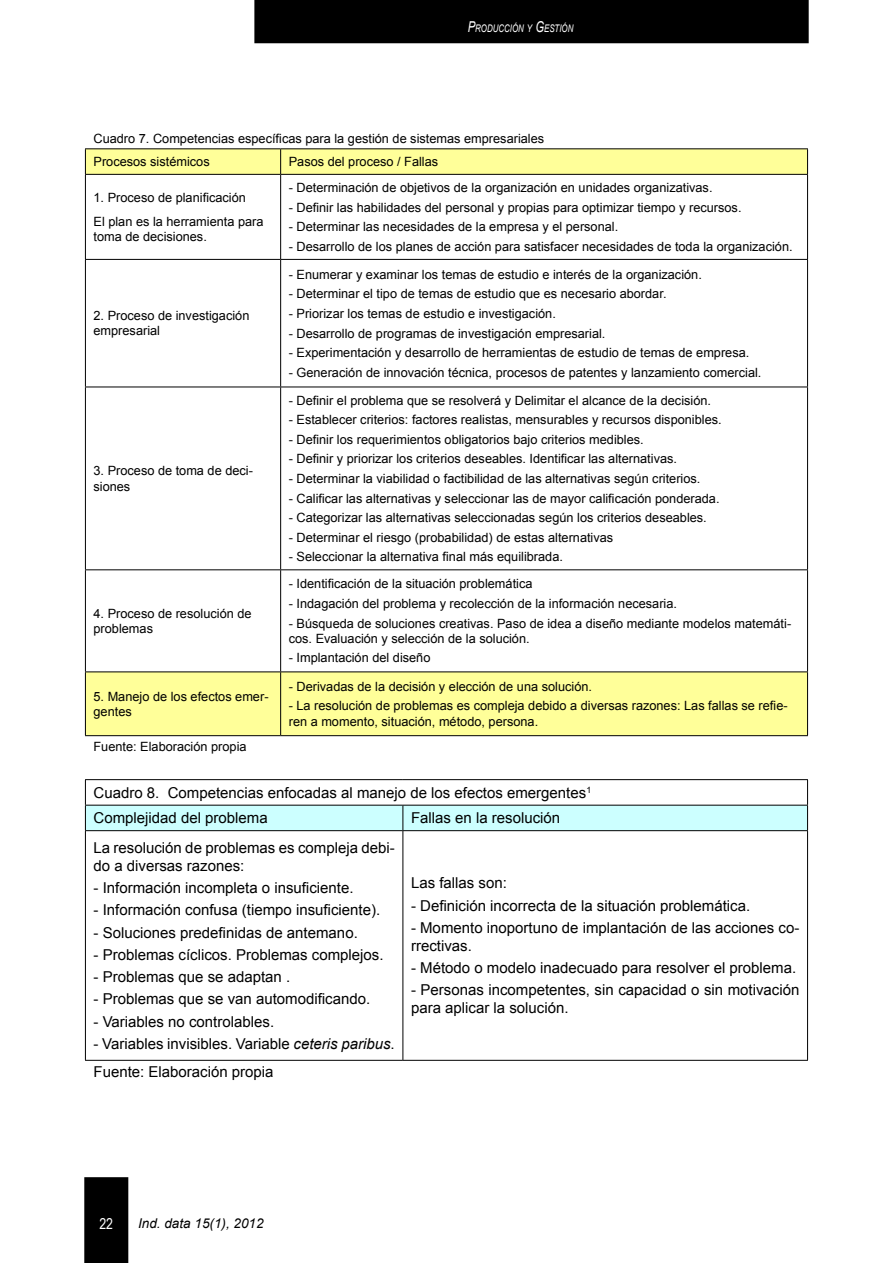
<style>
.page{position:relative;width:893px;height:1263px;background:#fff}
.page>*{position:absolute;margin:0;border:0;box-sizing:border-box;transform-origin:0 0}
.t1{font:15px/18px "Arial";color:#000}
.t2{font:15px "Arial Narrow";color:#fff}
.t3{font:italic 13.5px "Arial";color:#000}
.t4{font:12.75px/15.3px "Arial";color:#000}
.t5{font:italic 10.5px "Arial";color:#fff;scale:.75 1}
.s1{font-size:15px}
.s2{font-style:italic}
</style>
<div class="page">
<div style="left:84px;top:1177px;width:44px;height:86px;background:#000"></div>
<div style="left:254px;top:0;width:555px;height:43px;background:#000"></div>
<svg style="left:86px;top:149px;width:721px;height:586px"></svg>
<svg style="left:85px;top:149px;width:1px;height:25px"></svg>
<svg style="left:280px;top:149px;width:1px;height:25px"></svg>
<svg style="left:807px;top:149px;width:1px;height:25px"></svg>
<hr style="left:85px;top:174px;width:196px;height:1px;background:#000">
<hr style="left:85px;top:175px;width:1px;height:84px;background:#000">
<hr style="left:281px;top:174px;width:527px;height:1px;background:#000">
<hr style="left:280px;top:175px;width:1px;height:84px;background:#000">
<hr style="left:807px;top:175px;width:1px;height:84px;background:#000">
<hr style="left:85px;top:259px;width:196px;height:1px;background:#000">
<hr style="left:85px;top:260px;width:1px;height:127px;background:#000">
<hr style="left:281px;top:259px;width:527px;height:1px;background:#000">
<hr style="left:280px;top:260px;width:1px;height:127px;background:#000">
<hr style="left:807px;top:260px;width:1px;height:127px;background:#000">
<hr style="left:85px;top:387px;width:196px;height:1px;background:#000">
<hr style="left:85px;top:387px;width:1px;height:182px;background:#000">
<hr style="left:281px;top:387px;width:527px;height:1px;background:#000">
<hr style="left:280px;top:387px;width:1px;height:182px;background:#000">
<hr style="left:807px;top:387px;width:1px;height:182px;background:#000">
<hr style="left:85px;top:569px;width:196px;height:1px;background:#000">
<hr style="left:85px;top:570px;width:1px;height:101px;background:#000">
<hr style="left:281px;top:569px;width:527px;height:1px;background:#000">
<hr style="left:280px;top:570px;width:1px;height:101px;background:#000">
<hr style="left:807px;top:570px;width:1px;height:101px;background:#000">
<hr style="left:85px;top:672px;width:1px;height:63px;background:#000">
<hr style="left:280px;top:672px;width:1px;height:63px;background:#000">
<hr style="left:807px;top:672px;width:1px;height:63px;background:#000">
<hr style="left:85px;top:148px;width:196px;height:1px;background:#000">
<hr style="left:281px;top:148px;width:527px;height:1px;background:#000">
<hr style="left:85px;top:671px;width:196px;height:1px;background:#000">
<hr style="left:281px;top:671px;width:527px;height:1px;background:#000">
<hr style="left:85px;top:735px;width:196px;height:1px;background:#000">
<hr style="left:281px;top:735px;width:527px;height:1px;background:#000">
<hr style="left:85px;top:779px;width:318px;height:1px;background:#000">
<hr style="left:403px;top:779px;width:405px;height:1px;background:#000">
<svg style="left:85px;top:780px;width:723px;height:50px"></svg>
<hr style="left:85px;top:831px;width:1px;height:229px;background:#000">
<hr style="left:402px;top:831px;width:1px;height:229px;background:#000">
<hr style="left:807px;top:831px;width:1px;height:229px;background:#000">
<hr style="left:85px;top:830px;width:318px;height:1px;background:#000">
<hr style="left:403px;top:830px;width:405px;height:1px;background:#000">
<hr style="left:85px;top:1060px;width:318px;height:1px;background:#000">
<hr style="left:403px;top:1060px;width:405px;height:1px;background:#000">
<p class="t5" style="left:468px;top:22px;width:142px"><span class="s1">P</span>RODUCCIÓN Y <span class="s1">G</span>ESTIÓN</p>
<p class="t4" style="left:94px;top:127px;width:452px;line-height:23.5px">Cuadro 7. Competencias específicas para la gestión de sistemas empresariales<br>Procesos sistémicos</p>
<p class="t4" style="left:289px;top:154px;width:151px">Pasos del proceso / Fallas</p>
<p class="t4" style="left:94px;top:186px;width:172px;line-height:23.9px">1. Proceso de planificación<br>El plan es la herramienta para</p>
<p class="t4" style="left:94px;top:229px;width:115px">toma de decisiones.</p>
<p class="t4" style="left:94px;top:308px;width:157px">2. Proceso de investigación empresarial</p>
<p class="t4" style="left:94px;top:463px;width:161px">3. Proceso de toma de deci&shy;siones</p>
<p class="t4" style="left:94px;top:606px;width:160px">4. Proceso de resolución de problemas</p>
<p class="t4" style="left:94px;top:689px;width:177px">5. Manejo de los efectos emer&shy;gentes</p>
<p class="t4" style="left:289px;top:180px;width:425px">- Determinación de objetivos de la organización en unidades organizativas.</p>
<p class="t4" style="left:289px;top:200px;width:454px">- Definir las habilidades del personal y propias para optimizar tiempo y recursos.</p>
<p class="t4" style="left:289px;top:219px;width:331px">- Determinar las necesidades de la empresa y el personal.</p>
<p class="t4" style="left:289px;top:239px;width:505px">- Desarrollo de los planes de acción para satisfacer necesidades de toda la organización.</p>
<p class="t4" style="left:289px;top:267px;width:415px">- Enumerar y examinar los temas de estudio e interés de la organización.</p>
<p class="t4" style="left:289px;top:286px;width:379px">- Determinar el tipo de temas de estudio que es necesario abordar.</p>
<p class="t4" style="left:289px;top:306px;width:269px">- Priorizar los temas de estudio e investigación.</p>
<p class="t4" style="left:289px;top:326px;width:318px">- Desarrollo de programas de investigación empresarial.</p>
<p class="t4" style="left:289px;top:345px;width:462px">- Experimentación y desarrollo de herramientas de estudio de temas de empresa.</p>
<p class="t4" style="left:289px;top:365px;width:474px">- Generación de innovación técnica, procesos de patentes y lanzamiento comercial.</p>
<p class="t4" style="left:289px;top:393px;width:424px">- Definir el problema que se resolverá y Delimitar el alcance de la decisión.</p>
<p class="t4" style="left:289px;top:412px;width:434px">- Establecer criterios: factores realistas, mensurables y recursos disponibles.</p>
<p class="t4" style="left:289px;top:432px;width:356px">- Definir los requerimientos obligatorios bajo criterios medibles.</p>
<p class="t4" style="left:289px;top:451px;width:390px">- Definir y priorizar los criterios deseables. Identificar las alternativas.</p>
<p class="t4" style="left:289px;top:471px;width:413px">- Determinar la viabilidad o factibilidad de las alternativas según criterios.</p>
<p class="t4" style="left:289px;top:490px;width:432px">- Calificar las alternativas y seleccionar las de mayor calificación ponderada.</p>
<p class="t4" style="left:289px;top:510px;width:420px">- Categorizar las alternativas seleccionadas según los criterios deseables.</p>
<p class="t4" style="left:289px;top:530px;width:326px">- Determinar el riesgo (probabilidad) de estas alternativas</p>
<p class="t4" style="left:289px;top:549px;width:276px">- Seleccionar la alternativa final más equilibrada.</p>
<p class="t4" style="left:289px;top:576px;width:245px">- Identificación de la situación problemática</p>
<p class="t4" style="left:289px;top:596px;width:390px">- Indagación del problema y recolección de la información necesaria.</p>
<p class="t4" style="left:289px;top:615px;width:504px">- Búsqueda de soluciones creativas. Paso de idea a diseño mediante modelos matemáti&shy;cos. Evaluación y selección de la solución.</p>
<p class="t4" style="left:289px;top:650px;width:143px">- Implantación del diseño</p>
<p class="t4" style="left:289px;top:679px;width:305px">- Derivadas de la decisión y elección de una solución.</p>
<p class="t4" style="left:289px;top:698px;width:500px">- La resolución de problemas es compleja debido a diversas razones: Las fallas se refie&shy;ren a momento, situación, método, persona.</p>
<p class="t4" style="left:94px;top:739px;width:155px">Fuente: Elaboración propia</p>
<p class="t1" style="left:94px;top:780px;width:499px;line-height:25.5px">Cuadro 8. Competencias enfocadas al manejo de los efectos emergentes<sup>1<br></sup>Complejidad del problema</p>
<p class="t1" style="left:411px;top:809px;width:151px">Fallas en la resolución</p>
<p class="t1" style="left:94px;top:839px;width:303px">La resolución de problemas es compleja debi&shy;do a diversas razones:</p>
<p class="t1" style="left:94px;top:879px;width:262px">- Información incompleta o insuficiente.</p>
<p class="t1" style="left:94px;top:901px;width:288px">- Información confusa (tiempo insuficiente).</p>
<p class="t1" style="left:94px;top:923px;width:266px">- Soluciones predefinidas de antemano.</p>
<p class="t1" style="left:94px;top:946px;width:292px">- Problemas cíclicos. Problemas complejos.</p>
<p class="t1" style="left:94px;top:968px;width:198px">- Problemas que se adaptan .</p>
<p class="t1" style="left:94px;top:990px;width:278px">- Problemas que se van automodificando.</p>
<p class="t1" style="left:94px;top:1012px;width:182px">- Variables no controlables.</p>
<p class="t1" style="left:94px;top:1035px;width:303px">- Variables invisibles. Variable <span class="s2">ceteris paribus</span>.</p>
<p class="t1" style="left:94px;top:1062px;width:182px">Fuente: Elaboración propia</p>
<p class="t1" style="left:411px;top:874px;width:97px">Las fallas son:</p>
<p class="t1" style="left:411px;top:896px;width:341px">- Definición incorrecta de la situación problemática.</p>
<p class="t1" style="left:411px;top:919px;width:390px">- Momento inoportuno de implantación de las acciones co&shy;rrectivas.</p>
<p class="t1" style="left:411px;top:959px;width:387px">- Método o modelo inadecuado para resolver el problema.</p>
<p class="t1" style="left:411px;top:981px;width:390px">- Personas incompetentes, sin capacidad o sin motivación para aplicar la solución.</p>
<p class="t2" style="left:99px;top:1213px;width:15px">22</p>
<p class="t3" style="left:138px;top:1215px;width:127px">Ind. data 15(1), 2012</p>
</div>
